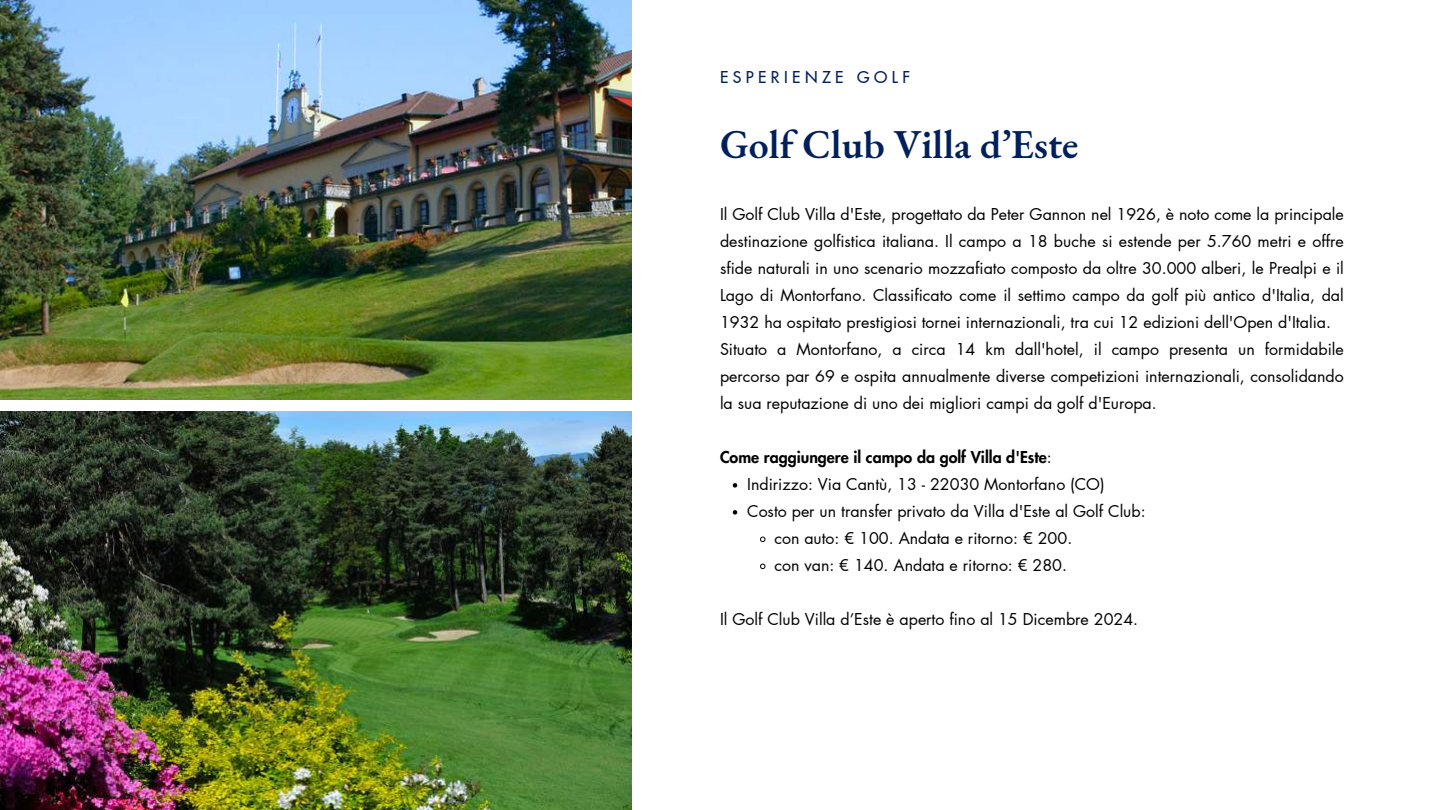
<style>
.page{position:relative;width:1440px;height:810px;background:#fff}
.page>*{position:absolute;margin:0;border:0;box-sizing:border-box;transform-origin:0 0}
.t1{font:600 40px "EB Garamond";color:#00205b}
.t2{font:16px/27px "Futura LT Pro";color:#000}
.t3{font:800 16px "Futura LT Pro";color:#000}
.t4{font:500 16px "Futura LT Pro";letter-spacing:.28em;color:#00205b}
.s1{font-weight:400}
</style>
<div class="page">
<img style="left:0;top:0;width:632px;height:810px">
<svg style="left:733px;top:483px;width:4px;height:5px"></svg>
<svg style="left:733px;top:510px;width:4px;height:5px"></svg>
<svg style="left:760px;top:536px;width:6px;height:7px"></svg>
<svg style="left:760px;top:563px;width:6px;height:7px"></svg>
<div style="left:0;top:400px;width:636px;height:10px;background:#fff"></div>
<p class="t4" style="left:720px;top:69px;width:191px">ESPERIENZE GOLF</p>
<h1 class="t1" style="left:720px;top:117px;width:360px">Golf Club Villa d’Este</h1>
<p class="t2" style="left:720px;top:201px;width:625px">Il Golf Club Villa d'Este, progettato da Peter Gannon nel 1926, è noto come la principale destinazione golfistica italiana. Il campo a 18 buche si estende per 5.760 metri e offre sfide naturali in uno scenario mozzafiato composto da oltre 30.000 alberi, le Prealpi e il Lago di Montorfano. Classificato come il settimo campo da golf più antico d'Italia, dal 1932 ha ospitato prestigiosi tornei internazionali, tra cui 12 edizioni dell'Open d'Italia.<br>Situato a Montorfano, a circa 14 km dall'hotel, il campo presenta un formidabile percorso par 69 e ospita annualmente diverse competizioni internazionali, consolidando la sua reputazione di uno dei migliori campi da golf d'Europa.</p>
<p class="t3" style="left:720px;top:450px;width:333px">Come raggiungere il campo da golf Villa d'Este<span class="s1">:</span></p>
<p class="t2" style="left:747px;top:471px;width:359px">Indirizzo: Via Cantù, 13 - 22030 Montorfano (CO)</p>
<p class="t2" style="left:747px;top:498px;width:400px">Costo per un transfer privato da Villa d'Este al Golf Club:</p>
<p class="t2" style="left:774px;top:525px;width:299px">con auto: € 100. Andata e ritorno: € 200.</p>
<p class="t2" style="left:774px;top:552px;width:294px">con van: € 140. Andata e ritorno: € 280.</p>
<p class="t2" style="left:720px;top:606px;width:420px">Il Golf Club Villa d’Este è aperto fino al 15 Dicembre 2024.</p>
</div>
